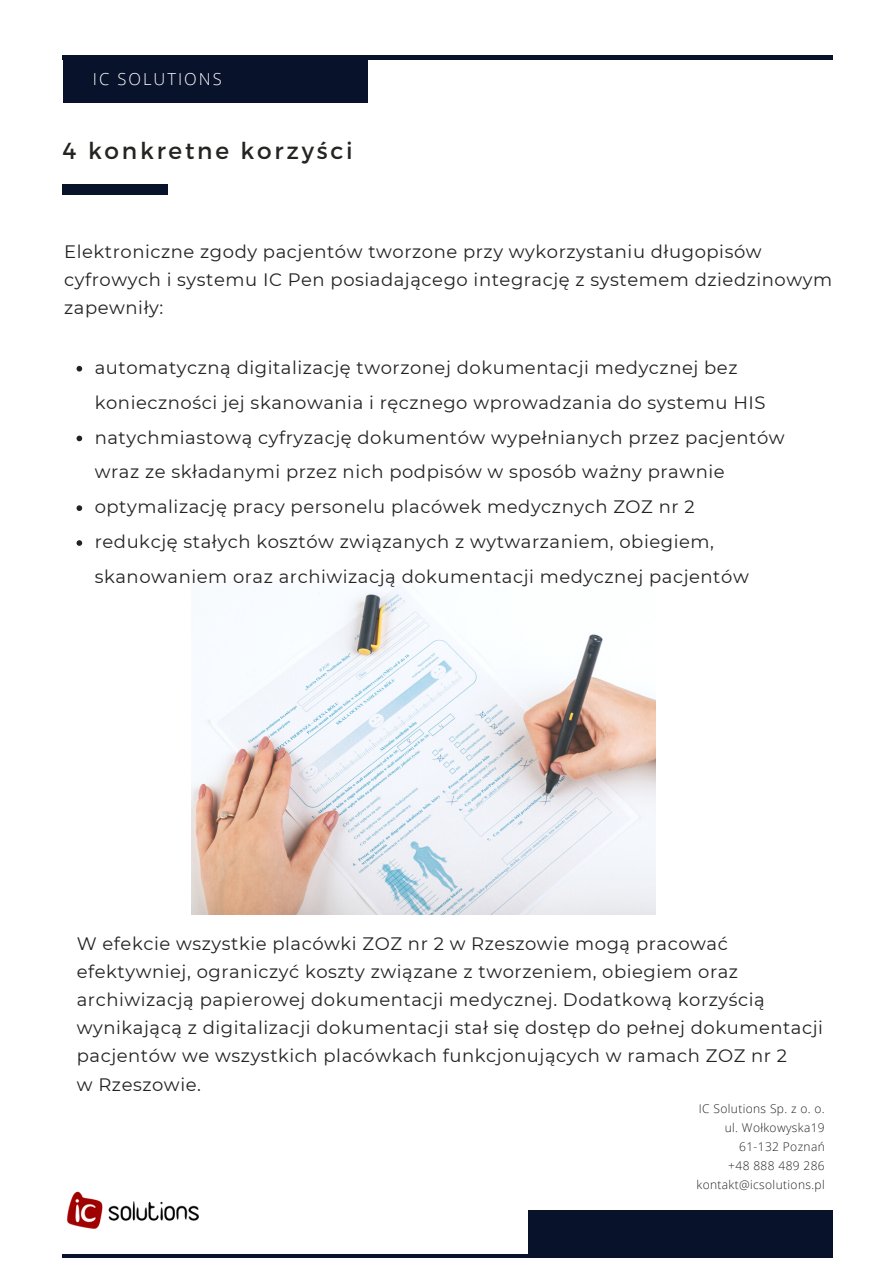
<style>
.page{position:relative;width:893px;height:1264px;background:#fff}
.page>*{position:absolute;margin:0;border:0;box-sizing:border-box;transform-origin:0 0}
.t1{font:23.25px "Montserrat";letter-spacing:.12em;color:#242422}
.t2{font:18px/28px "Montserrat";letter-spacing:.03em;color:#222}
.t3{font:300 16.5px "Open Sans";letter-spacing:.12em;color:#fff}
.t4{font:300 12px/19px "Open Sans";letter-spacing:.03em;color:#222;text-align:right}
</style>
<div class="page">
<hr style="left:63px;top:56px;width:770px;height:3px;background:#08122b">
<div style="left:63px;top:56px;width:304px;height:47px;background:#08122b"></div>
<div style="left:63px;top:185px;width:105px;height:10px;background:#08122b"></div>
<img style="left:67px;top:1191px;width:132px;height:38px">
<hr style="left:63px;top:1254px;width:770px;height:3px;background:#08122b">
<div style="left:528px;top:1210px;width:305px;height:47px;background:#08122b"></div>
<img style="left:191px;top:583px;width:464px;height:331px">
<svg style="left:77px;top:366px;width:5px;height:5px"></svg>
<svg style="left:77px;top:435px;width:5px;height:6px"></svg>
<svg style="left:77px;top:505px;width:5px;height:6px"></svg>
<svg style="left:77px;top:540px;width:5px;height:6px"></svg>
<p class="t3" style="left:93px;top:67px;width:130px">IC SOLUTIONS</p>
<p class="t1" style="left:63px;top:135px;width:292px">4 konkretne korzyści</p>
<p class="t2" style="left:64px;top:237px;width:769px">Elektroniczne zgody pacjentów tworzone przy wykorzystaniu długopisów cyfrowych i systemu IC Pen posiadającego integrację z systemem dziedzinowym zapewniły:</p>
<p class="t2" style="left:95px;top:350px;width:691px;line-height:34.8px">automatyczną digitalizację tworzonej dokumentacji medycznej bez konieczności jej skanowania i ręcznego wprowadzania do systemu HIS natychmiastową cyfryzację dokumentów wypełnianych przez pacjentów wraz ze składanymi przez nich podpisów w sposób ważny prawnie optymalizację pracy personelu placówek medycznych ZOZ nr 2<br>redukcję stałych kosztów związanych z wytwarzaniem, obiegiem, skanowaniem oraz archiwizacją dokumentacji medycznej pacjentów</p>
<p class="t2" style="left:77px;top:929px;width:747px">W efekcie wszystkie placówki ZOZ nr 2 w Rzeszowie mogą pracować efektywniej, ograniczyć koszty związane z tworzeniem, obiegiem oraz archiwizacją papierowej dokumentacji medycznej. Dodatkową korzyścią wynikającą z digitalizacji dokumentacji stał się dostęp do pełnej dokumentacji pacjentów we wszystkich placówkach funkcjonujących w ramach ZOZ nr 2<br>w Rzeszowie.</p>
<p class="t4" style="left:696px;top:1098px;width:130px">IC Solutions Sp. z o. o. ul. Wołkowyska19<br>61-132 Poznań<br>+48 888 489 286 kontakt@icsolutions.pl</p>
</div>
